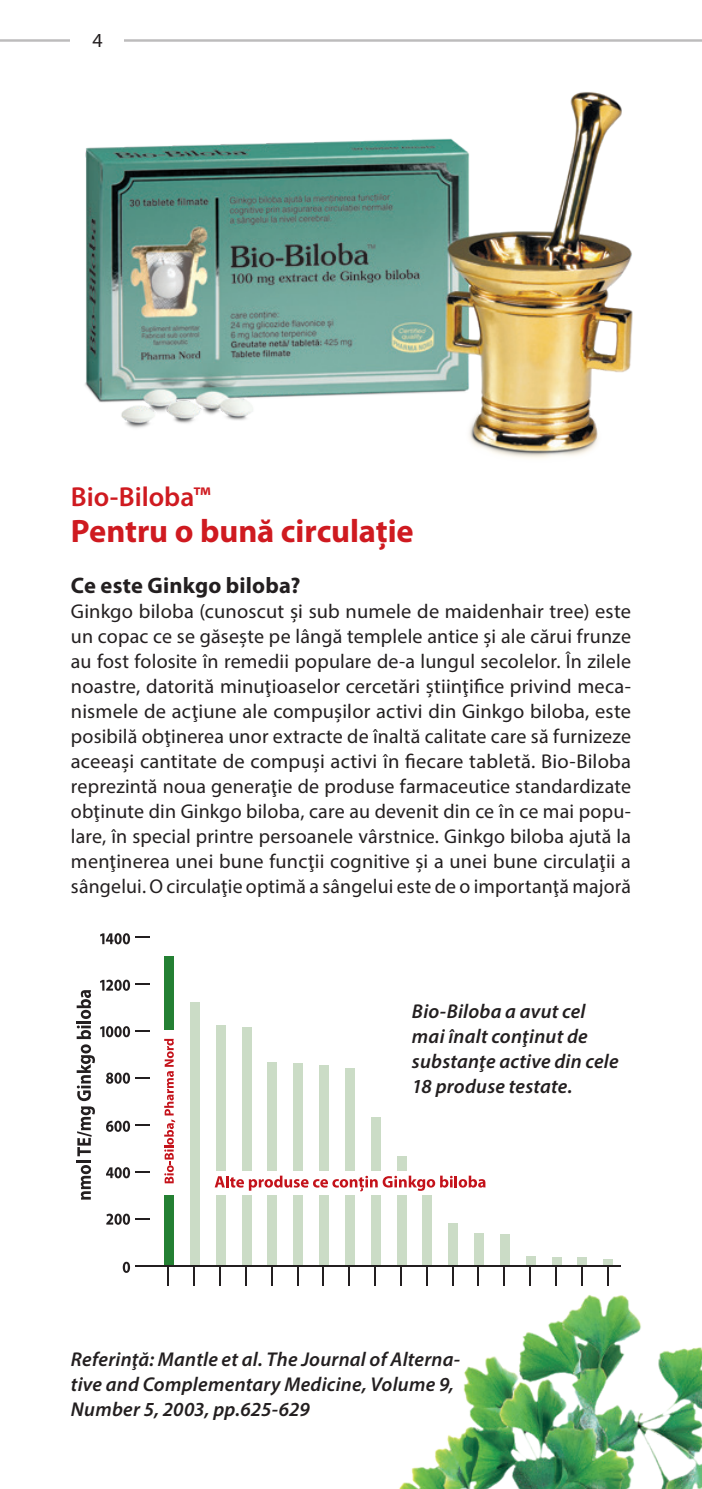
<style>
.page{position:relative;width:702px;height:1489px;background:#fff}
.page>*{position:absolute;margin:0;border:0;box-sizing:border-box;transform-origin:0 0}
.t1{font:700 32.5px "Myriad Pro";letter-spacing:-.005em;color:#cf1a20}
.t2{font:600 27.5px "Myriad Pro";color:#cf1a20}
.t3{font:700 22.5px "Myriad Pro";letter-spacing:.01em;color:#231f20}
.t4{font:20px/25px "Myriad Pro";letter-spacing:.005em;color:#231f20;text-align:justify}
.t5{font:italic 600 20px/25px "Myriad Pro";letter-spacing:.01em;color:#231f20}
</style>
<div class="page">
<hr style="left:0;top:39px;width:702px;height:3px;background:#231f20">
<div style="left:71px;top:32px;width:53px;height:47px;background:#fff"></div>
<img style="left:85px;top:92px;width:548px;height:366px">
<div style="left:216px;top:1024px;width:9px;height:241px;background:#cbdcc6"></div>
<div style="left:242px;top:1027px;width:9px;height:238px;background:#cbdcc6"></div>
<div style="left:267px;top:1061px;width:10px;height:204px;background:#cbdcc6"></div>
<div style="left:293px;top:1063px;width:10px;height:202px;background:#cbdcc6"></div>
<div style="left:319px;top:1064px;width:10px;height:201px;background:#cbdcc6"></div>
<div style="left:345px;top:1068px;width:10px;height:197px;background:#cbdcc6"></div>
<div style="left:371px;top:1117px;width:9px;height:148px;background:#cbdcc6"></div>
<div style="left:397px;top:1155px;width:9px;height:110px;background:#cbdcc6"></div>
<div style="left:164px;top:956px;width:10px;height:309px;background:#248033"></div>
<div style="left:160px;top:1030px;width:19px;height:164px;background:#fff"></div>
<div style="left:190px;top:1001px;width:10px;height:264px;background:#cbdcc6"></div>
<div style="left:422px;top:1173px;width:10px;height:92px;background:#cbdcc6"></div>
<svg style="left:100px;top:933px;width:16px;height:11px"></svg>
<svg style="left:114px;top:933px;width:8px;height:11px"></svg>
<svg style="left:123px;top:933px;width:7px;height:11px"></svg>
<svg style="left:100px;top:979px;width:16px;height:11px"></svg>
<svg style="left:114px;top:979px;width:8px;height:11px"></svg>
<svg style="left:123px;top:979px;width:7px;height:11px"></svg>
<svg style="left:114px;top:1026px;width:8px;height:11px"></svg>
<svg style="left:123px;top:1026px;width:7px;height:11px"></svg>
<svg style="left:114px;top:1072px;width:8px;height:11px"></svg>
<svg style="left:123px;top:1072px;width:7px;height:11px"></svg>
<svg style="left:114px;top:1120px;width:8px;height:11px"></svg>
<svg style="left:123px;top:1120px;width:7px;height:11px"></svg>
<svg style="left:106px;top:1167px;width:10px;height:11px"></svg>
<svg style="left:114px;top:1167px;width:8px;height:11px"></svg>
<svg style="left:123px;top:1167px;width:7px;height:11px"></svg>
<svg style="left:106px;top:1213px;width:10px;height:11px"></svg>
<svg style="left:114px;top:1213px;width:8px;height:11px"></svg>
<svg style="left:123px;top:1213px;width:7px;height:11px"></svg>
<svg style="left:123px;top:1261px;width:7px;height:11px"></svg>
<svg style="left:164px;top:1038px;width:11px;height:145px"></svg>
<svg style="left:135px;top:1218px;width:14px;height:1px"></svg>
<svg style="left:135px;top:1171px;width:14px;height:1px"></svg>
<svg style="left:135px;top:1124px;width:14px;height:1px"></svg>
<svg style="left:135px;top:1077px;width:14px;height:1px"></svg>
<svg style="left:135px;top:1030px;width:14px;height:1px"></svg>
<svg style="left:135px;top:983px;width:14px;height:1px"></svg>
<svg style="left:135px;top:936px;width:14px;height:1px"></svg>
<hr style="left:167px;top:1265px;width:2px;height:21px;background:#231f20">
<hr style="left:193px;top:1265px;width:2px;height:21px;background:#231f20">
<hr style="left:219px;top:1265px;width:2px;height:21px;background:#231f20">
<hr style="left:245px;top:1265px;width:2px;height:21px;background:#231f20">
<svg style="left:271px;top:1266px;width:1px;height:20px"></svg>
<svg style="left:297px;top:1266px;width:1px;height:20px"></svg>
<hr style="left:322px;top:1265px;width:2px;height:21px;background:#231f20">
<hr style="left:348px;top:1265px;width:2px;height:21px;background:#231f20">
<hr style="left:374px;top:1265px;width:2px;height:21px;background:#231f20">
<hr style="left:135px;top:1265px;width:485px;height:1px;background:#231f20">
<svg style="left:81px;top:1165px;width:10px;height:34px"></svg>
<hr style="left:77px;top:1160px;width:14px;height:3px;background:#231f20">
<svg style="left:77px;top:1025px;width:42px;height:131px"></svg>
<hr style="left:77px;top:1020px;width:14px;height:3px;background:#231f20">
<svg style="left:77px;top:990px;width:14px;height:28px"></svg>
<div style="left:201px;top:1170px;width:350px;height:24px;background:#fff"></div>
<svg style="left:215px;top:1175px;width:270px;height:16px"></svg>
<img style="left:385px;top:1223px;width:317px;height:265px">
<p class="t4" style="left:92px;top:28px;width:12px">4</p>
<h2 class="t2" style="left:71px;top:479px;width:141px">Bio-Biloba™</h2>
<h1 class="t1" style="left:71px;top:509px;width:344px">Pentru o bună circulaţie</h1>
<p class="t3" style="left:71px;top:570px;width:231px">Ce este Ginkgo biloba?</p>
<p class="t4" style="left:71px;top:598px;width:561px">Ginkgo biloba (cunoscut şi sub numele de maidenhair tree) este un copac ce se găseşte pe lângă templele antice şi ale cărui frunze au fost folosite în remedii populare de-a lungul secolelor. În zilele noastre, datorită minuţioaselor cercetări ştiinţifice privind meca&shy;nismele de acţiune ale compuşilor activi din Ginkgo biloba, este posibilă obţinerea unor extracte de înaltă calitate care să furnizeze aceeaşi cantitate de compuşi activi în fiecare tabletă. Bio-Biloba reprezintă noua generaţie de produse farmaceutice standardizate obţinute din Ginkgo biloba, care au devenit din ce în ce mai popu&shy;lare, în special printre persoanele vârstnice. Ginkgo biloba ajută la menţinerea unei bune funcţii cognitive şi a unei bune circulaţii a sângelui. O circulaţie optimă a sângelui este de o importanţă majoră</p>
<p class="t5" style="left:412px;top:997px;width:208px">Bio-Biloba a avut cel mai înalt conţinut de substanţe active din cele<br>18 produse testate.</p>
<p class="t5" style="left:71px;top:1345px;width:391px">Referinţă: Mantle et al. The Journal of Alterna&shy;tive and Complementary Medicine, Volume 9,<br>Number 5, 2003, pp.625-629</p>
</div>
